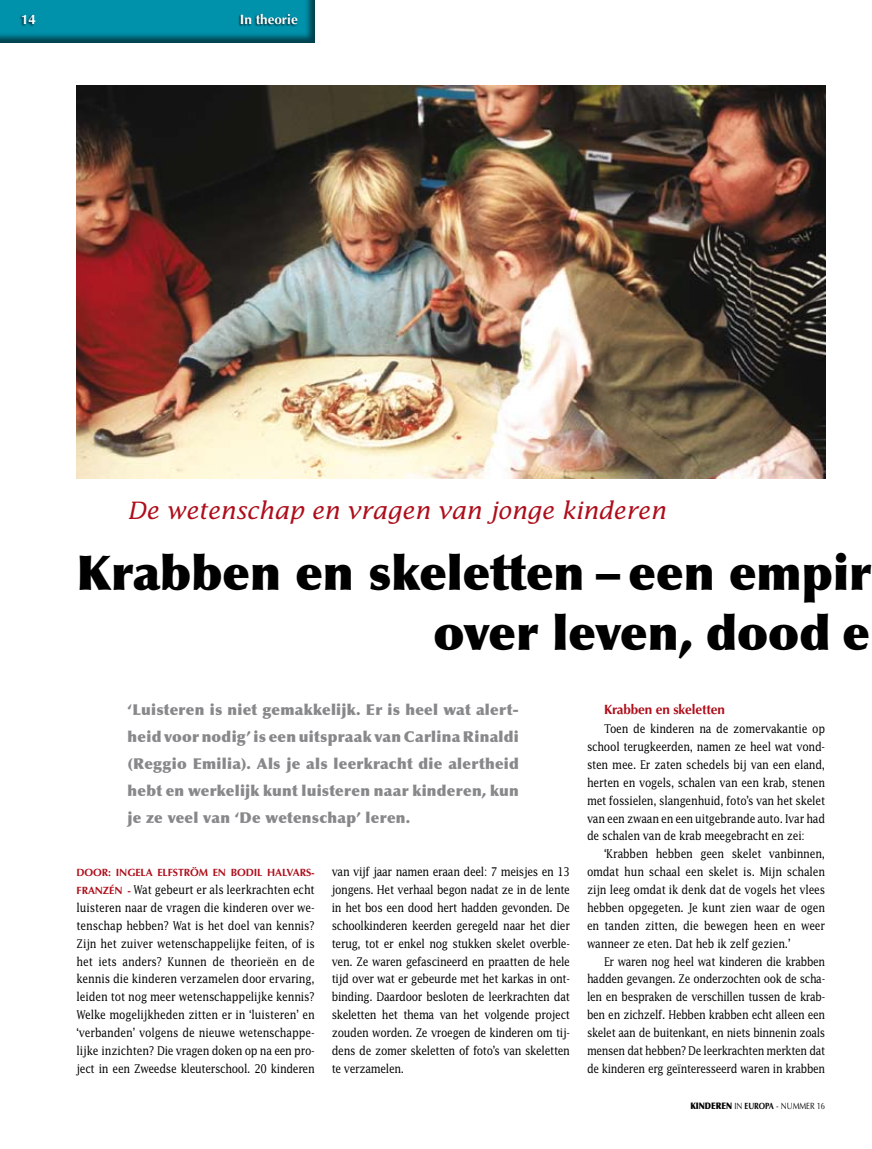
<style>
.page{position:relative;width:872px;height:1149px;background:#fff}
.page>*{position:absolute;margin:0;border:0;box-sizing:border-box;transform-origin:0 0}
.t1{font:900 48px/60px "Optima LT Std";color:#000;text-align:right}
.t2{font:italic 24px "Lucida Std";letter-spacing:-.01em;color:#ae0e1b}
.t3{font:900 15px/27px "Optima LT Std";letter-spacing:.02em;color:#87888a;text-align:justify}
.t4{font:700 13.5px "Optima LT Std";letter-spacing:-.01em;color:#ae0e1b}
.t5{font:700 13.5px "Optima LT Std";color:#fff}
.t6{font:12px/17.9px "Lucida Std";letter-spacing:-.03em;color:#000;text-align:justify;scale:.85 1}
.t7{font:12px/17.9px "Lucida Std";letter-spacing:-.03em;color:#000;text-align:justify;scale:.84 1}
.t8{font:700 10.5px "Optima LT Std";letter-spacing:-.01em;color:#ae0e1b}
.t9{font:9px "Optima LT Std";letter-spacing:-.005em;color:#000;scale:.85 1}
.s1{font-family:"Optima LT Std";font-weight:700;font-size:10.5px;color:#ae0e1b}
.s2{font-weight:900}
.s3{font-weight:700}
</style>
<div class="page">
<img style="left:77px;top:85px;width:748px;height:393px">
<div style="left:0;top:0;width:316px;height:45px;background:#000;opacity:.55"></div>
<div style="left:19px;top:14px;width:114px;height:28px;background:#000;opacity:.75"></div>
<div style="left:238px;top:13px;width:276px;height:28px;background:#000;opacity:.75"></div>
<p class="t5" style="left:21px;top:11px;width:16px">14</p>
<p class="t5" style="left:240px;top:11px;width:59px">IN THEORIE</p>
<h2 class="t2" style="left:128px;top:495px;width:540px">De wetenschap en vragen van jonge kinderen</h2>
<h1 class="t1" style="left:77px;top:543px;width:796px">Krabben en skeletten – een empir over leven, dood e</h1>
<p class="t3" style="left:128px;top:696px;width:393px">‘Luisteren is niet gemakkelijk. Er is heel wat alert&shy;heid voor nodig’ is een uitspraak van Carlina Rinaldi (Reggio Emilia). Als je als leerkracht die alertheid hebt en werkelijk kunt luisteren naar kinderen, kun je ze veel van ‘De wetenschap’ leren.</p>
<p class="t8" style="left:77px;top:866px;width:17px">DOOR</p>
<p class="t8" style="left:108px;top:866px;width:34px">: INGELA</p>
<p class="t8" style="left:157px;top:866px;width:87px">ELFSTRÖM EN BODIL</p>
<p class="t8" style="left:267px;top:866px;width:16px">HALVAR</p>
<p class="t8" style="left:306px;top:866px;width:10px">S-</p>
<p class="t6" style="left:77px;top:880px;width:282px"><span class="s1">FRANZÉN -</span> Wat gebeurt er als leerkrachten echt luisteren naar de vragen die kinderen over we&shy;tenschap hebben? Wat is het doel van kennis?<br>Zijn het zuiver wetenschappelijke feiten, of is het iets anders? Kunnen de theorieën en de kennis die kinderen verzamelen door ervaring, leiden tot nog meer wetenschappelijke kennis?<br>Welke mogelijkheden zitten er in ‘luisteren’ en ‘verbanden’ volgens de nieuwe wetenschappe&shy;lijke inzichten? Die vragen doken op na een pro&shy;ject in een Zweedse kleuterschool. 20 kinderen</p>
<p class="t6" style="left:332px;top:862px;width:282px">van vijf jaar namen eraan deel: 7 meisjes en 13 jongens. Het verhaal begon nadat ze in de lente in het bos een dood hert hadden gevonden. De schoolkinderen keerden geregeld naar het dier terug, tot er enkel nog stukken skelet overble&shy;ven. Ze waren gefascineerd en praatten de hele tijd over wat er gebeurde met het karkas in ont&shy;binding. Daardoor besloten de leerkrachten dat skeletten het thema van het volgende project zouden worden. Ze vroegen de kinderen om tij&shy;dens de zomer skeletten of foto’s van skeletten te verzamelen.</p>
<p class="t4" style="left:604px;top:701px;width:122px">KRABBEN EN SKELETTEN</p>
<p class="t6" style="left:587px;top:719px;width:282px;text-indent:17px">Toen de kinderen na de zomervakantie op school terugkeerden, namen ze heel wat vond&shy;sten mee. Er zaten schedels bij van een eland, herten en vogels, schalen van een krab, stenen met fossielen, slangenhuid, foto’s van het skelet van een zwaan en een uitgebrande auto. Ivar had de schalen van de krab meegebracht en zei:</p>
<p class="t6" style="left:587px;top:844px;width:282px;text-indent:17px">‘Krabben hebben geen skelet vanbinnen, omdat hun schaal een skelet is. Mijn schalen zijn leeg omdat ik denk dat de vogels het vlees hebben opgegeten. Je kunt zien waar de ogen en tanden zitten, die bewegen heen en weer wanneer ze eten. Dat heb ik zelf gezien.’</p>
<p class="t7" style="left:587px;top:951px;width:285px;text-indent:17px">Er waren nog heel wat kinderen die krabben hadden gevangen. Ze onderzochten ook de scha&shy;len en bespraken de verschillen tussen de krab&shy;ben en zichzelf. Hebben krabben echt alleen een skelet aan de buitenkant, en niets binnenin zoals mensen dat hebben? De leerkrachten merkten dat de kinderen erg geïnteresseerd waren in krabben</p>
<p class="t9" style="left:690px;top:1100px;width:160px"><span class="s2">KINDEREN</span> IN <span class="s3">EUROPA</span> - N UMMER 16</p>
</div>
